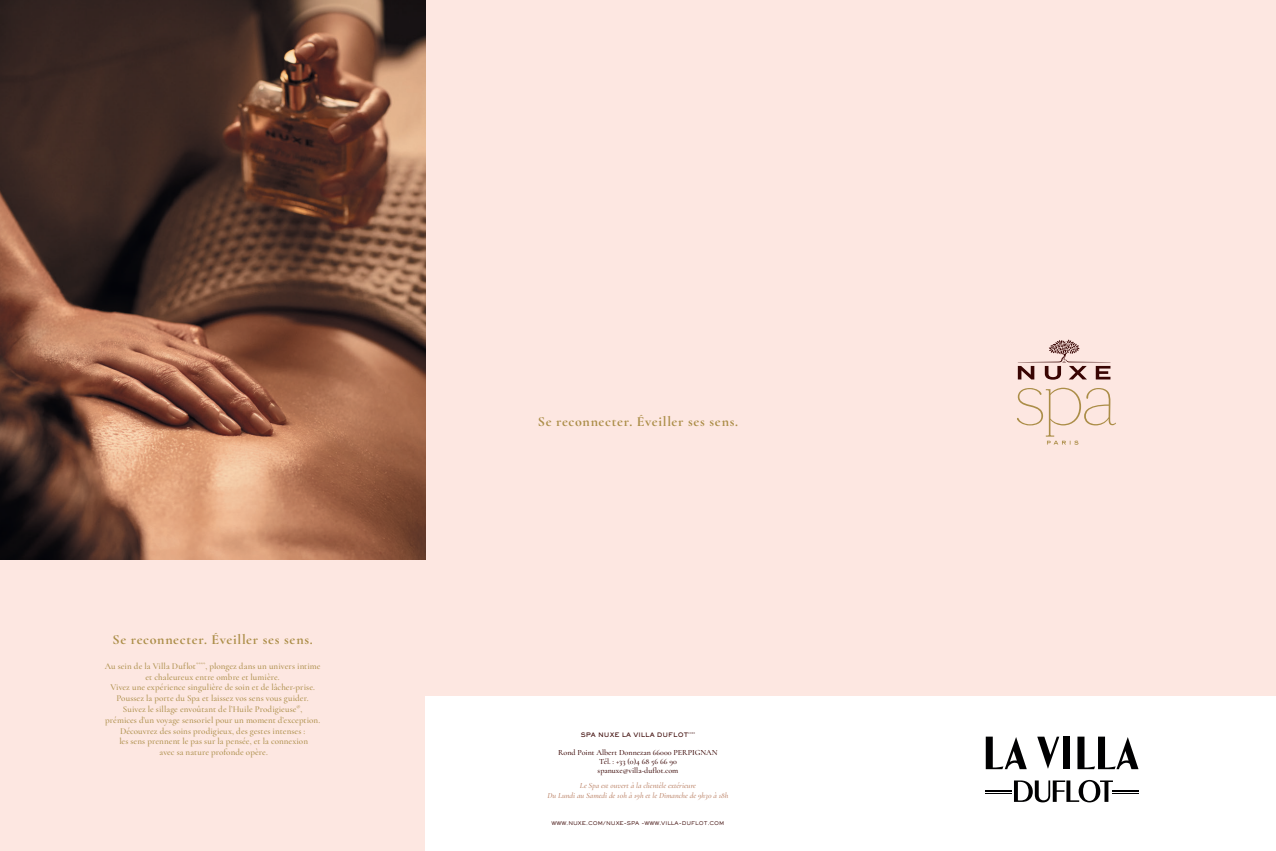
<style>
.page{position:relative;width:1276px;height:851px;background:#fff}
.page>*{position:absolute;margin:0;border:0;box-sizing:border-box;transform-origin:0 0}
.CS_Titre_intro_FR{font:700 14px "Cormorant";letter-spacing:.05em;color:#ab8d47}
.CS_intro_FR{font:500 9px/10.8px "Cormorant";letter-spacing:.005em;color:#ab8d47;text-align:center}
.CS_compo_escapade_GB{font:italic 500 8px "Cormorant";color:#b97f62}
.t1{font:500 8px "Cormorant";color:#390503}
.t2{font:800 6px "Sackers Gothic Std";color:#390503}
.t3{font:500 5px "Sackers Gothic Std";color:#390503}
</style>
<div class="page">
<div style="left:0;top:0;width:1276px;height:850px;background:#fde7e1"></div>
<div style="left:426px;top:696px;width:850px;height:154px;background:#fff"></div>
<img style="left:0;top:0;width:425px;height:559px">
<svg style="left:1018px;top:339px;width:92px;height:40px"></svg>
<svg style="left:1017px;top:387px;width:99px;height:57px"></svg>
<svg style="left:1037px;top:736px;width:22px;height:32px"></svg>
<svg style="left:985px;top:736px;width:41px;height:33px"></svg>
<svg style="left:1077px;top:736px;width:61px;height:33px"></svg>
<div style="left:1063px;top:736px;width:7px;height:33px;background:#000001"></div>
<svg style="left:986px;top:780px;width:152px;height:22px"></svg>
<p class="CS_Titre_intro_FR" style="left:112px;top:630px;width:202px">Se reconnecter. Éveiller ses sens.</p>
<p class="CS_intro_FR" style="left:105px;top:660px;width:217px">Au sein de la Villa Duflot<sup>****</sup>, plongez dans un univers intime et chaleureux entre ombre et lumière.<br>Vivez une expérience singulière de soin et de lâcher-prise.<br>Poussez la porte du Spa et laissez vos sens vous guider.<br>Suivez le sillage envoûtant de l’Huile Prodigieuse<sup>®</sup>,<br>prémices d’un voyage sensoriel pour un moment d’exception.<br>Découvrez des soins prodigieux, des gestes intenses :<br>les sens prennent le pas sur la pensée, et la connexion<br>avec sa nature profonde opère.</p>
<p class="CS_Titre_intro_FR" style="left:538px;top:412px;width:202px">Se reconnecter. Éveiller ses sens.</p>
<p class="t2" style="left:581px;top:731px;width:116px">SPA NUXE LA VILLA DUFLOT<sup>****</sup></p>
<p class="t1" style="left:558px;top:747px;width:161px">Rond Point Albert Donnezan 66000 PERPIGNAN</p>
<p class="t1" style="left:599px;top:756px;width:79px">Tél. : +33 (0)4 68 56 66 90</p>
<p class="t1" style="left:597px;top:765px;width:82px">spanuxe@villa-duflot.com</p>
<p class="CS_compo_escapade_GB" style="left:580px;top:780px;width:118px">Le Spa est ouvert à la clientèle extérieure</p>
<p class="CS_compo_escapade_GB" style="left:547px;top:790px;width:182px">Du Lundi au Samedi de 10h à 19h et le Dimanche de 9h30 à 18h</p>
<p class="t3" style="left:551px;top:820px;width:174px">WWW.NUXE.COM/NUXE-SPA -WWW.VILLA-DUFLOT.COM</p>
</div>
